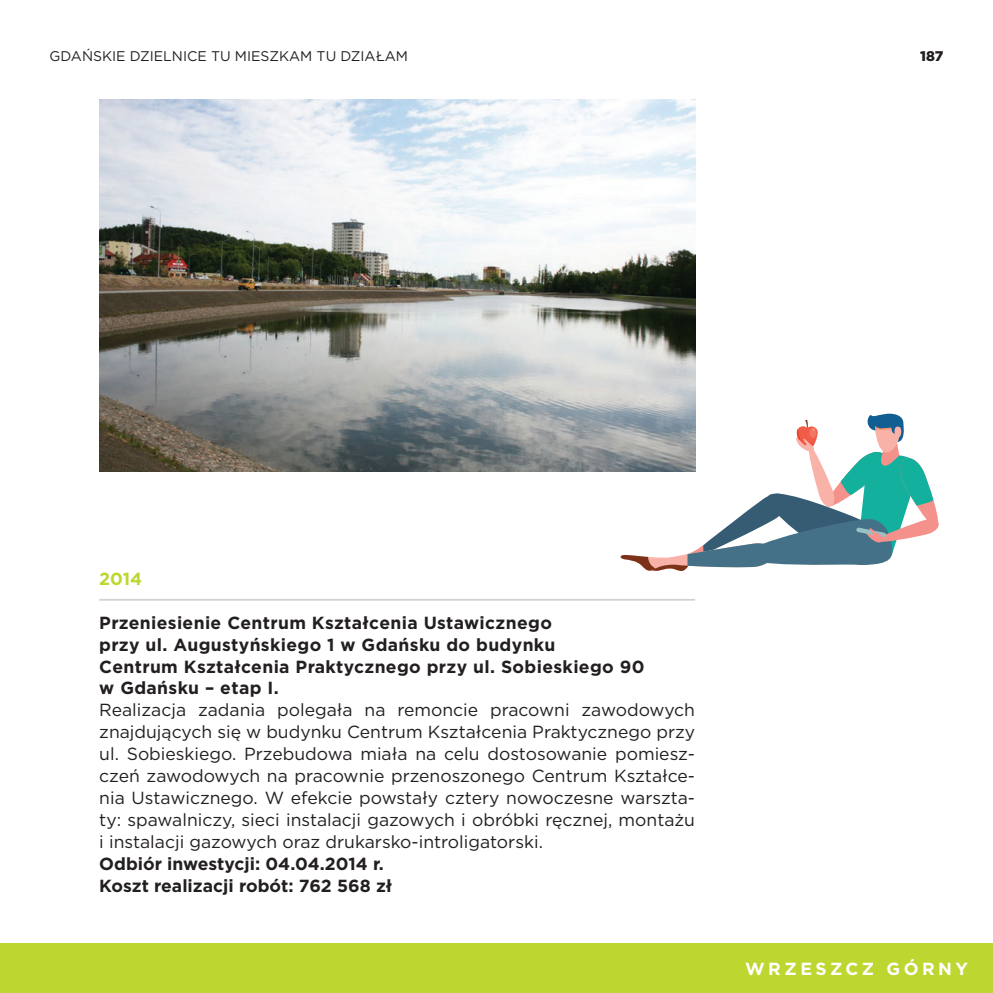
<style>
.page{position:relative;width:993px;height:993px;background:#fff}
.page>*{position:absolute;margin:0;border:0;box-sizing:border-box;transform-origin:0 0}
.t1{font:17.5px/21.9px "Gotham";color:#231f20;text-align:justify}
.t2{font:700 17.5px/21.9px "Gotham";letter-spacing:.02em;color:#231f20}
.t3{font:700 17.5px/21.9px "Gotham";color:#231f20}
.t4{font:700 17.5px "Gotham";letter-spacing:.2em;color:#fff}
.t5{font:700 17.5px "Gotham";color:#bed630}
.t6{font:14px "Gotham";color:#231f20}
.t7{font:900 14px "Gotham";color:#231f20}
</style>
<div class="page">
<div style="left:0;top:943px;width:992px;height:49px;background:#bed630"></div>
<hr style="left:99px;top:598px;width:595px;height:2px;background:#d1d2d4">
<img style="left:99px;top:99px;width:595px;height:372px">
<svg style="left:618px;top:413px;width:321px;height:158px"></svg>
<p class="t6" style="left:50px;top:47px;width:360px">GDAŃSKIE DZIELNICE TU MIESZKAM TU DZIAŁAM</p>
<p class="t7" style="left:919px;top:46px;width:25px">187</p>
<p class="t5" style="left:99px;top:567px;width:45px">2014</p>
<p class="t2" style="left:99px;top:611px;width:546px">Przeniesienie Centrum Kształcenia Ustawicznego<br>przy ul. Augustyńskiego 1 w Gdańsku do budynku<br>Centrum Kształcenia Praktycznego przy ul. Sobieskiego 90 w Gdańsku – etap I.</p>
<p class="t1" style="left:99px;top:698px;width:597px">Realizacja zadania polegała na remoncie pracowni zawodowych znajdujących się w budynku Centrum Kształcenia Praktycznego przy ul. Sobieskiego. Przebudowa miała na celu dostosowanie pomiesz&shy;czeń zawodowych na pracownie przenoszonego Centrum Kształce&shy;nia Ustawicznego. W efekcie powstały cztery nowoczesne warszta&shy;ty: spawalniczy, sieci instalacji gazowych i obróbki ręcznej, montażu i instalacji gazowych oraz drukarsko-introligatorski.</p>
<p class="t3" style="left:99px;top:852px;width:294px">Odbiór inwestycji: 04.04.2014 r.<br>Koszt realizacji robót: 762 568 zł</p>
<p class="t4" style="left:744px;top:957px;width:224px">WRZESZCZ GÓRNY</p>
</div>
